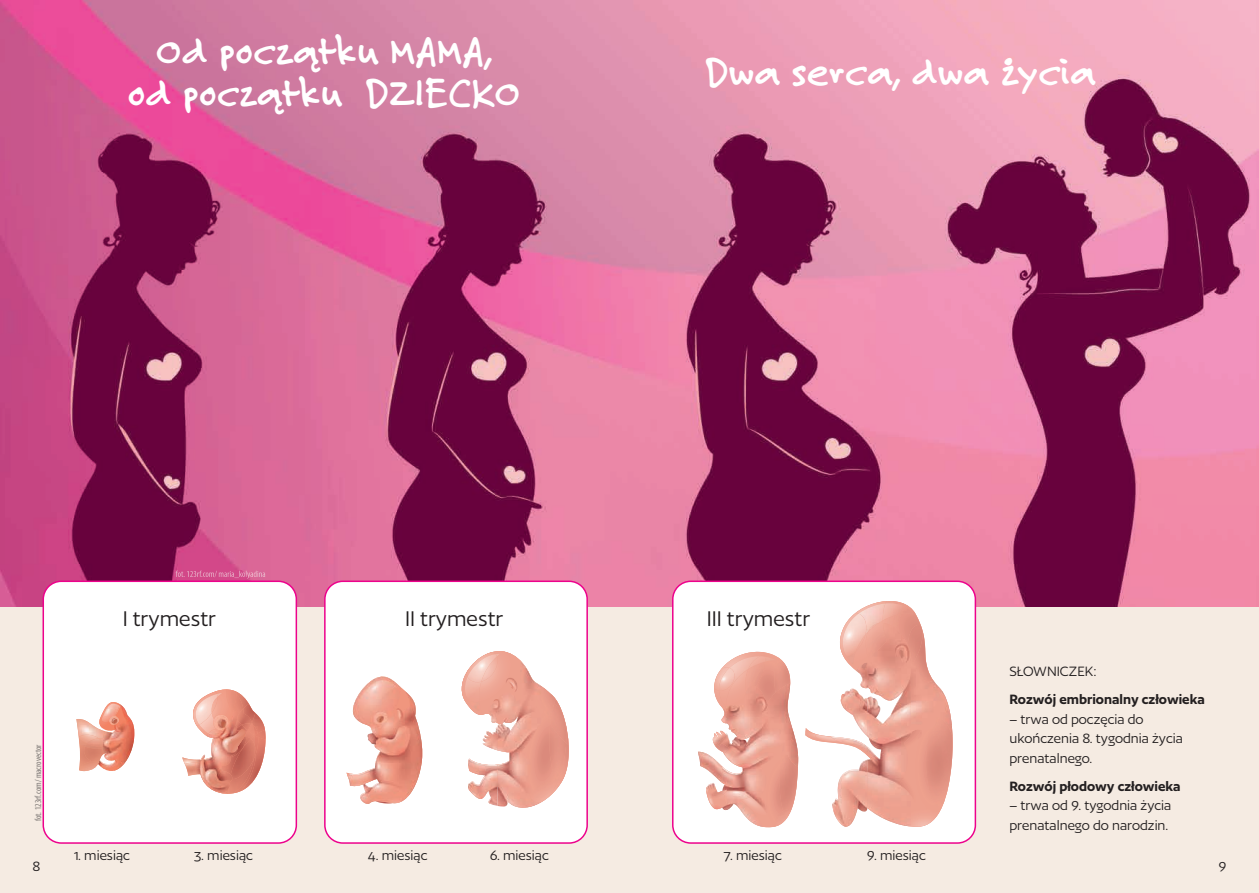
<style>
.page{position:relative;width:1259px;height:893px;background:#fff}
.page>*{position:absolute;margin:0;border:0;box-sizing:border-box;transform-origin:0 0}
.t1{font:700 42px/42px "Felt Tip Roman";color:#fff;text-align:center}
.t2{font:24.75px "Author";color:#231f20}
.t3{font:15.75px/19.5px "Author";color:#231f20}
.t4{font:600 15.75px "Author";color:#231f20}
.t5{font:condensed 9px "Myriad Pro";color:#7d7875}
</style>
<div class="page">
<img style="left:0;top:0;width:1259px;height:608px">
<img style="left:176px;top:571px;width:89px;height:8px">
<div style="left:0;top:608px;width:1259px;height:285px;background:#f5ebe2"></div>
<div style="left:43px;top:581px;width:254px;height:263px;background:#fff"></div>
<div style="left:324px;top:581px;width:264px;height:263px;background:#fff"></div>
<svg style="left:672px;top:581px;width:304px;height:263px;fill:#fff"></svg>
<svg style="left:76px;top:701px;width:60px;height:83px"></svg>
<img style="left:99px;top:705px;width:27px;height:58px">
<svg style="left:698px;top:647px;width:101px;height:182px"></svg>
<img style="left:723px;top:686px;width:60px;height:45px">
<img style="left:698px;top:752px;width:24px;height:38px">
<img style="left:722px;top:791px;width:43px;height:36px">
<svg style="left:805px;top:597px;width:149px;height:230px"></svg>
<img style="left:867px;top:641px;width:24px;height:60px">
<img style="left:841px;top:663px;width:26px;height:73px">
<img style="left:911px;top:655px;width:41px;height:85px">
<img style="left:911px;top:795px;width:29px;height:32px">
<svg style="left:454px;top:646px;width:121px;height:169px"></svg>
<img style="left:497px;top:665px;width:26px;height:59px">
<img style="left:469px;top:700px;width:28px;height:39px">
<img style="left:541px;top:686px;width:15px;height:38px">
<svg style="left:347px;top:672px;width:77px;height:134px"></svg>
<img style="left:353px;top:678px;width:22px;height:42px">
<svg style="left:182px;top:682px;width:84px;height:115px"></svg>
<img style="left:199px;top:714px;width:34px;height:55px">
<h1 class="t1" style="left:128px;top:29px;width:394px">Od początku MAMA,<br>od początku DZIECKO</h1>
<h1 class="t1" style="left:705px;top:50px;width:392px">Dwa serca, dwa życia</h1>
<p class="t5" style="left:33px;top:821px;width:78px;rotate:-90deg">fot. 123rf.com/ macrovector</p>
<h2 class="t2" style="left:123px;top:606px;width:95px">I trymestr</h2>
<h2 class="t2" style="left:707px;top:606px;width:105px">III trymestr</h2>
<h2 class="t2" style="left:405px;top:606px;width:100px">II trymestr</h2>
<p class="t3" style="left:1009px;top:662px;width:89px">SŁOWNICZEK:</p>
<p class="t4" style="left:1009px;top:691px;width:197px">Rozwój embrionalny człowieka</p>
<p class="t3" style="left:1009px;top:709px;width:175px">– trwa od poczęcia do ukończenia 8. tygodnia życia prenatalnego.</p>
<p class="t4" style="left:1009px;top:778px;width:173px">Rozwój płodowy człowieka</p>
<p class="t3" style="left:1009px;top:796px;width:163px">– trwa od 9. tygodnia życia prenatalnego do narodzin.</p>
<p class="t3" style="left:74px;top:845px;width:58px">1. miesiąc</p>
<p class="t3" style="left:194px;top:845px;width:61px">3. miesiąc</p>
<p class="t3" style="left:368px;top:845px;width:61px">4. miesiąc</p>
<p class="t3" style="left:490px;top:845px;width:61px">6. miesiąc</p>
<p class="t3" style="left:723px;top:845px;width:60px">7. miesiąc</p>
<p class="t3" style="left:866px;top:845px;width:61px">9. miesiąc</p>
<p class="t3" style="left:33px;top:856px;width:9px">8</p>
<p class="t3" style="left:1218px;top:856px;width:10px">9</p>
</div>
